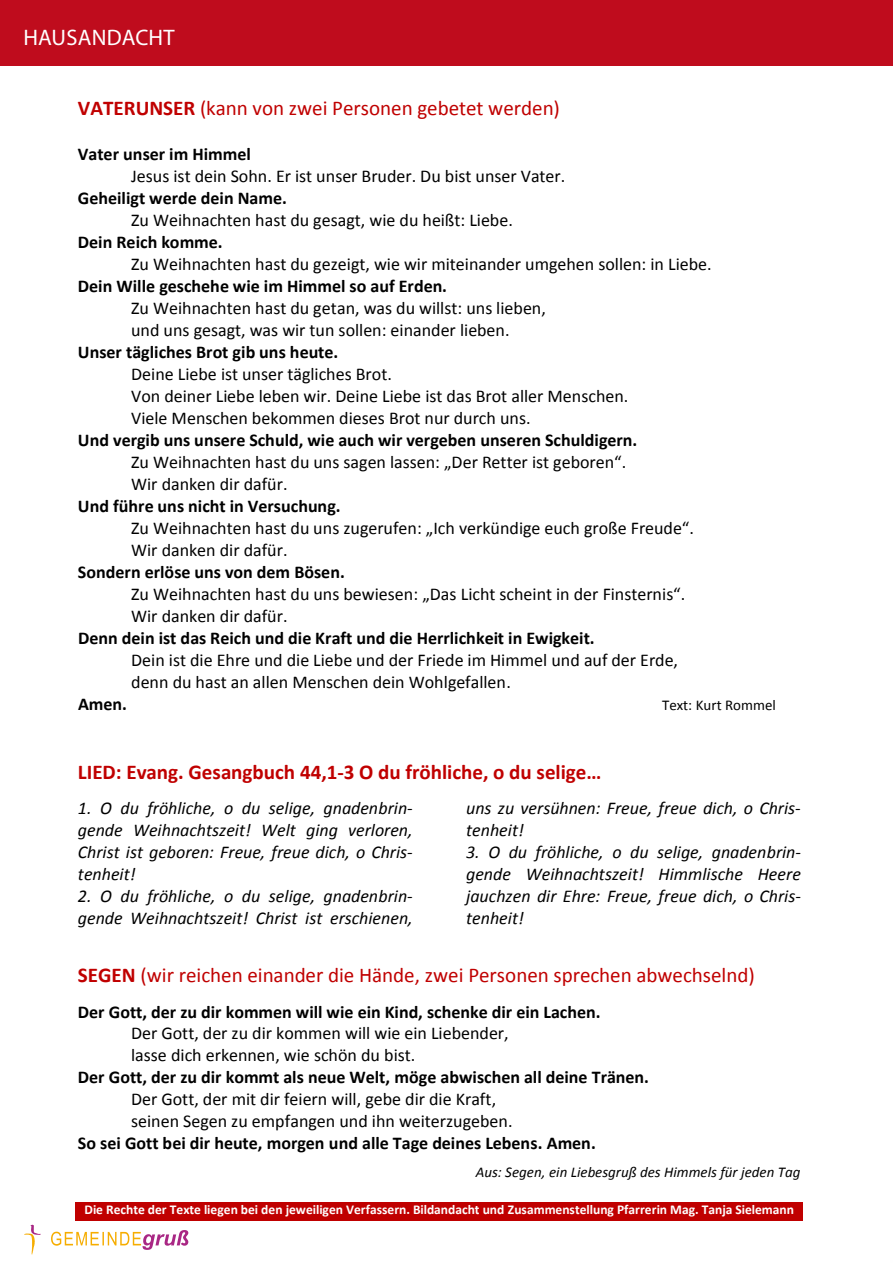
<style>
.page{position:relative;width:893px;height:1263px;background:#fff}
.page>*{position:absolute;margin:0;border:0;box-sizing:border-box;transform-origin:0 0}
.t1{font:22.5px "Myriad Pro";letter-spacing:.01em;color:#fff}
.t2{font:21px "Calibri";color:#c00000}
.t3{font:700 21px "Calibri";color:#c00000}
.t4{font:18px/21.9px "Calibri";color:#000}
.t5{font:700 18px "Calibri";color:#000}
.t6{font:italic 18px/21.9px "Calibri";color:#000;text-align:justify}
.t7{font:italic 15px "Calibri";letter-spacing:.005em;color:#000}
.t8{font:15px "Calibri";color:#000}
.t9{font:700 13.5px "Calibri";color:#fff}
.s1{font-weight:700}
</style>
<div class="page">
<svg style="left:24px;top:1225px;width:17px;height:29px"></svg>
<svg style="left:51px;top:1230px;width:137px;height:20px"></svg>
<div style="left:76px;top:1202px;width:727px;height:18px;background:#c00000"></div>
<div style="left:0;top:0;width:893px;height:66px;background:#bf0c1d"></div>
<p class="t1" style="left:23px;top:23px;width:153px">HAUSANDACHT</p>
<p class="t2" style="left:78px;top:94px;width:484px"><span class="s1">VATERUNSER</span> (kann von zwei Personen gebetet werden)</p>
<p class="t5" style="left:78px;top:142px;width:174px">Vater unser im Himmel</p>
<p class="t4" style="left:131px;top:165px;width:436px">Jesus ist dein Sohn. Er ist unser Bruder. Du bist unser Vater.</p>
<p class="t5" style="left:78px;top:185px;width:210px">Geheiligt werde dein Name.</p>
<p class="t4" style="left:131px;top:209px;width:383px">Zu Weihnachten hast du gesagt, wie du heißt: Liebe.</p>
<p class="t5" style="left:78px;top:229px;width:146px">Dein Reich komme.</p>
<p class="t4" style="left:131px;top:253px;width:582px">Zu Weihnachten hast du gezeigt, wie wir miteinander umgehen sollen: in Liebe.</p>
<p class="t5" style="left:78px;top:273px;width:371px">Dein Wille geschehe wie im Himmel so auf Erden.</p>
<p class="t4" style="left:131px;top:296px;width:416px">Zu Weihnachten hast du getan, was du willst: uns lieben, und uns gesagt, was wir tun sollen: einander lieben.</p>
<p class="t5" style="left:78px;top:339px;width:262px">Unser tägliches Brot gib uns heute.</p>
<p class="t4" style="left:131px;top:363px;width:499px">Deine Liebe ist unser tägliches Brot.<br>Von deiner Liebe leben wir. Deine Liebe ist das Brot aller Menschen.<br>Viele Menschen bekommen dieses Brot nur durch uns.</p>
<p class="t5" style="left:78px;top:427px;width:561px">Und vergib uns unsere Schuld, wie auch wir vergeben unseren Schuldigern.</p>
<p class="t4" style="left:131px;top:451px;width:497px">Zu Weihnachten hast du uns sagen lassen: „Der Retter ist geboren“.<br>Wir danken dir dafür.</p>
<p class="t5" style="left:78px;top:493px;width:264px">Und führe uns nicht in Versuchung.</p>
<p class="t4" style="left:131px;top:516px;width:564px">Zu Weihnachten hast du uns zugerufen: „Ich verkündige euch große Freude“.<br>Wir danken dir dafür.</p>
<p class="t5" style="left:78px;top:559px;width:268px">Sondern erlöse uns von dem Bösen.</p>
<p class="t4" style="left:131px;top:582px;width:556px">Zu Weihnachten hast du uns bewiesen: „Das Licht scheint in der Finsternis“.<br>Wir danken dir dafür.</p>
<p class="t5" style="left:78px;top:625px;width:518px">Denn dein ist das Reich und die Kraft und die Herrlichkeit in Ewigkeit.</p>
<p class="t4" style="left:131px;top:648px;width:548px">Dein ist die Ehre und die Liebe und der Friede im Himmel und auf der Erde, denn du hast an allen Menschen dein Wohlgefallen.</p>
<p class="t5" style="left:78px;top:691px;width:51px">Amen.</p>
<p class="t8" style="left:662px;top:694px;width:115px">Text: Kurt Rommel</p>
<p class="t3" style="left:78px;top:757px;width:525px">LIED: Evang. Gesangbuch 44,1-3 O du fröhliche, o du selige…</p>
<p class="t6" style="left:78px;top:796px;width:336px">1. O du fröhliche, o du selige, gnadenbrin&shy;gende Weihnachtszeit! Welt ging verloren, Christ ist geboren: Freue, freue dich, o Chris&shy;tenheit!</p>
<p class="t6" style="left:78px;top:884px;width:336px">2. O du fröhliche, o du selige, gnadenbrin&shy;gende Weihnachtszeit! Christ ist erschienen,</p>
<p class="t6" style="left:466px;top:796px;width:336px">uns zu versühnen: Freue, freue dich, o Chris&shy;tenheit!</p>
<p class="t6" style="left:466px;top:840px;width:336px">3. O du fröhliche, o du selige, gnadenbrin&shy;gende Weihnachtszeit! Himmlische Heere jauchzen dir Ehre: Freue, freue dich, o Chris&shy;tenheit!</p>
<p class="t2" style="left:78px;top:960px;width:678px"><span class="s1">SEGEN</span> (wir reichen einander die Hände, zwei Personen sprechen abwechselnd)</p>
<p class="t5" style="left:78px;top:999px;width:524px">Der Gott, der zu dir kommen will wie ein Kind, schenke dir ein Lachen.</p>
<p class="t4" style="left:131px;top:1022px;width:379px">Der Gott, der zu dir kommen will wie ein Liebender, lasse dich erkennen, wie schön du bist.</p>
<p class="t5" style="left:78px;top:1065px;width:573px">Der Gott, der zu dir kommt als neue Welt, möge abwischen all deine Tränen.</p>
<p class="t4" style="left:131px;top:1088px;width:383px">Der Gott, der mit dir feiern will, gebe dir die Kraft, seinen Segen zu empfangen und ihn weiterzugeben.</p>
<p class="t5" style="left:78px;top:1130px;width:519px">So sei Gott bei dir heute, morgen und alle Tage deines Lebens. Amen.</p>
<p class="t7" style="left:476px;top:1162px;width:326px">Aus: Segen, ein Liebesgruß des Himmels für jeden Tag</p>
<p class="t9" style="left:85px;top:1200px;width:711px">Die Rechte der Texte liegen bei den jeweiligen Verfassern. Bildandacht und Zusammenstellung Pfarrerin Mag. Tanja Sielemann</p>
</div>
